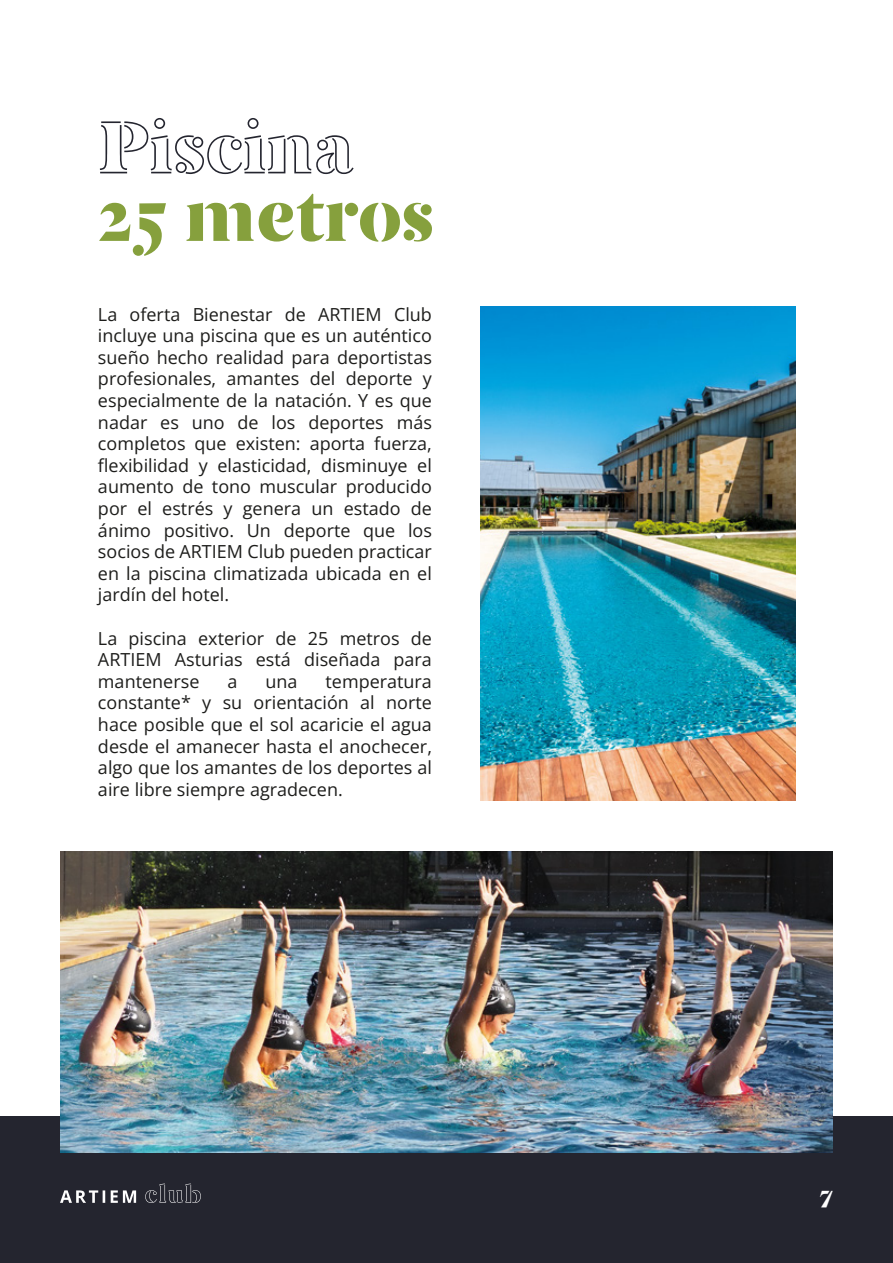
<style>
.page{position:relative;width:893px;height:1263px;background:#fff}
.page>*{position:absolute;margin:0;border:0;box-sizing:border-box;transform-origin:0 0}
.t1{font:82.5px "Artiem";color:#86a03d}
.t2{font:82.5px "Artiem Outline";color:#24252f}
.t3{font:27px "Artiem";color:#fff}
.t4{font:18px/21.6px "Open Sans";color:#1d1d1b;text-align:justify}
</style>
<div class="page">
<div style="left:0;top:1116px;width:893px;height:147px;background:#24252f"></div>
<img style="left:60px;top:851px;width:773px;height:301px">
<img style="left:481px;top:307px;width:314px;height:493px">
<svg style="left:145px;top:1183px;width:56px;height:20px"></svg>
<svg style="left:60px;top:1190px;width:76px;height:13px"></svg>
<h1 class="t2" style="left:98px;top:102px;width:258px">Piscina</h1>
<h1 class="t1" style="left:98px;top:172px;width:337px">25 metros</h1>
<p class="t4" style="left:98px;top:303px;width:335px">La oferta Bienestar de ARTIEM Club incluye una piscina que es un auténtico sueño hecho realidad para deportistas profesionales, amantes del deporte y especialmente de la natación. Y es que nadar es uno de los deportes más completos que existen: aporta fuerza, flexibilidad y elasticidad, disminuye el aumento de tono muscular producido por el estrés y genera un estado de ánimo positivo. Un deporte que los socios de ARTIEM Club pueden practicar en la piscina climatizada ubicada en el jardín del hotel.</p>
<p class="t4" style="left:98px;top:627px;width:335px">La piscina exterior de 25 metros de ARTIEM Asturias está diseñada para mantenerse</p>
<p class="t4" style="left:98px;top:670px;width:335px;text-indent:227px">temperatura constante* y su orientación al norte hace posible que el sol acaricie el agua desde el amanecer hasta el anochecer, algo que los amantes de los deportes al aire libre siempre agradecen.</p>
<p class="t4" style="left:227px;top:670px;width:12px">a</p>
<p class="t4" style="left:265px;top:670px;width:34px">una</p>
<h2 class="t3" style="left:820px;top:1180px;width:15px">7</h2>
</div>
